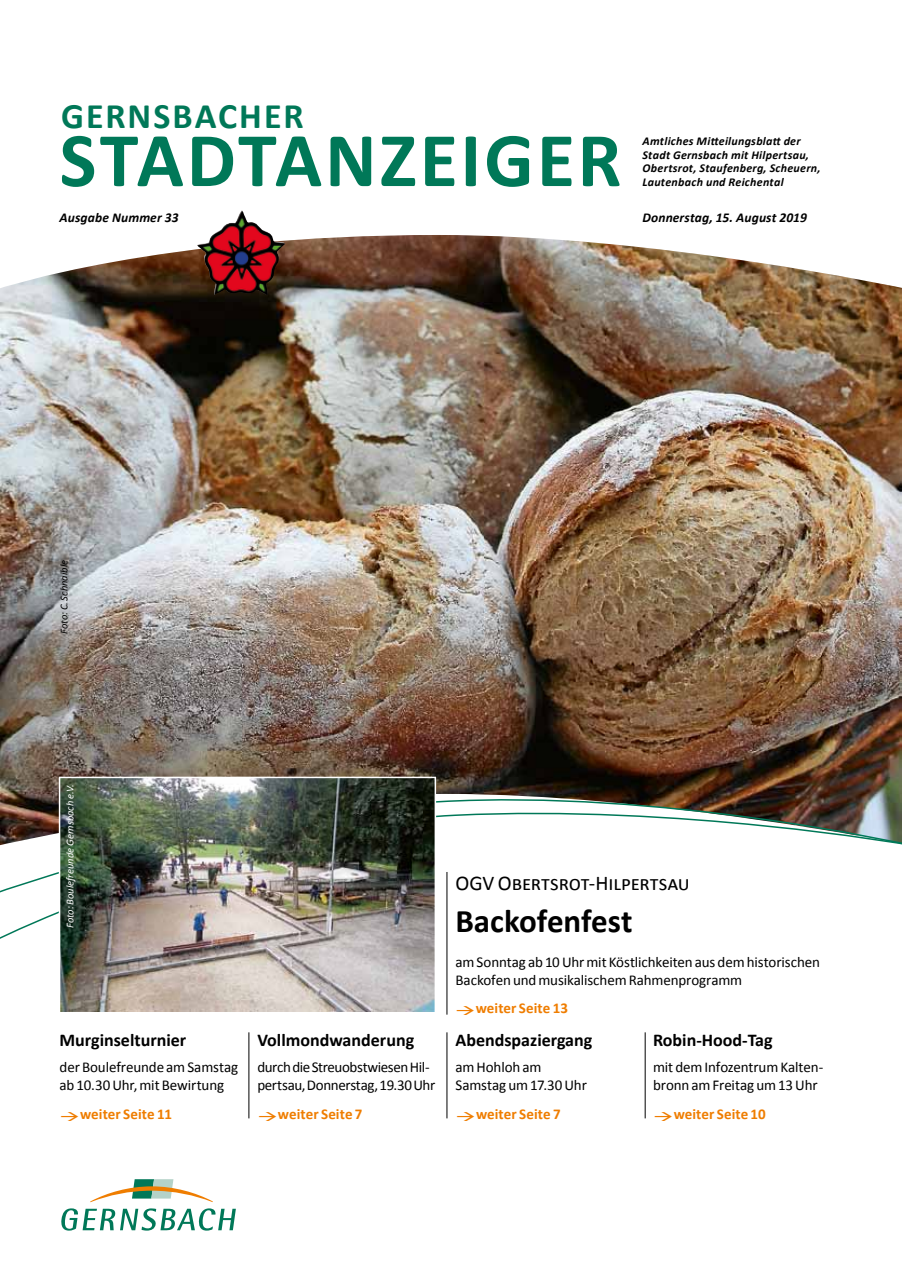
<style>
.page{position:relative;width:902px;height:1280px;background:#fff}
.page>*{position:absolute;margin:0;border:0;box-sizing:border-box;transform-origin:0 0}
.t1{font:700 78px "Calibri";letter-spacing:.035em;color:#007858}
.t2{font:700 36px "Calibri";letter-spacing:.055em;color:#007858}
.t3{font:700 33px "Calibri";letter-spacing:-.005em;color:#000}
.t4{font:21px "Calibri";letter-spacing:-.005em;color:#000}
.t5{font:700 18px "Calibri";color:#000}
.t6{font:15px/18px "Calibri";letter-spacing:-.01em;color:#000}
.t7{font:700 15px "Calibri";letter-spacing:.005em;color:#ef7d00}
.t8{font:italic 700 13.5px "Calibri";letter-spacing:.01em;color:#000}
.t9{font:italic 700 12px/13.5px "Calibri";letter-spacing:.025em;color:#000}
.t10{font:italic 10.5px "Calibri";color:#fff}
.t11{font:italic 10.5px "Calibri";color:#000}
</style>
<div class="page">
<svg style="left:61px;top:1208px;width:175px;height:22px"></svg>
<svg style="left:90px;top:1179px;width:123px;height:23px"></svg>
<img style="left:0;top:235px;width:901px;height:554px">
<img style="left:0;top:789px;width:901px;height:16px">
<svg style="left:0;top:805px;width:901px;height:136px"></svg>
<img style="left:197px;top:210px;width:88px;height:85px">
<hr style="left:446px;top:872px;width:1px;height:143px;background:#000">
<hr style="left:248px;top:1032px;width:1px;height:86px;background:#000">
<hr style="left:446px;top:1032px;width:1px;height:86px;background:#000">
<hr style="left:644px;top:1032px;width:1px;height:86px;background:#000">
<img style="left:62px;top:780px;width:371px;height:231px">
<div style="left:59px;top:777px;width:377px;height:237px;border:2px solid #fff"></div>
<h2 class="t2" style="left:61px;top:93px;width:244px">GERNSBACHER</h2>
<h1 class="t1" style="left:60px;top:110px;width:563px">STADTANZEIGER</h1>
<p class="t9" style="left:642px;top:135px;width:179px">Amtliches Mitteilungsblatt der<br>Stadt Gernsbach mit Hilpertsau,<br>Obertsrot, Staufenberg, Scheuern,<br>Lautenbach und Reichental</p>
<p class="t8" style="left:60px;top:209px;width:120px">Ausgabe Nummer 33</p>
<p class="t8" style="left:642px;top:209px;width:166px">Donnerstag, 15. August 2019</p>
<p class="t11" style="left:57px;top:634px;width:75px;rotate:-90deg">Foto: C. Schnaible</p>
<p class="t10" style="left:63px;top:928px;width:145px;rotate:-90deg">Foto: Boulefreunde Gernsbach e.V.</p>
<p class="t5" style="left:60px;top:1028px;width:128px">Murginselturnier</p>
<p class="t6" style="left:60px;top:1058px;width:180px">der Boulefreunde am Samstag ab 10.30 Uhr, mit Bewirtung</p>
<p class="t5" style="left:257px;top:1028px;width:158px">Vollmondwanderung</p>
<p class="t6" style="left:257px;top:1058px;width:179px">durch die Streuobstwiesen Hil&shy;pertsau, Donnerstag, 19.30 Uhr</p>
<h3 class="t4" style="left:455px;top:870px;width:236px">OGV Obertsrot-Hilpertsau</h3>
<h3 class="t3" style="left:455px;top:900px;width:178px">Backofenfest</h3>
<p class="t6" style="left:455px;top:953px;width:366px">am Sonntag ab 10 Uhr mit Köstlichkeiten aus dem historischen<br>Backofen und musikalischem Rahmenprogramm</p>
<p class="t7" style="left:455px;top:999px;width:114px">→weiter Seite 13</p>
<p class="t5" style="left:455px;top:1028px;width:138px">Abendspaziergang</p>
<p class="t6" style="left:455px;top:1058px;width:133px">am Hohloh am<br>Samstag um 17.30 Uhr</p>
<p class="t5" style="left:653px;top:1028px;width:121px">Robin-Hood-Tag</p>
<p class="t6" style="left:653px;top:1058px;width:172px">mit dem Infozentrum Kalten&shy;bronn am Freitag um 13 Uhr</p>
<p class="t7" style="left:60px;top:1105px;width:114px">→weiter Seite 11</p>
<p class="t7" style="left:257px;top:1105px;width:107px">→weiter Seite 7</p>
<p class="t7" style="left:455px;top:1105px;width:107px">→weiter Seite 7</p>
<p class="t7" style="left:653px;top:1105px;width:114px">→weiter Seite 10</p>
</div>
